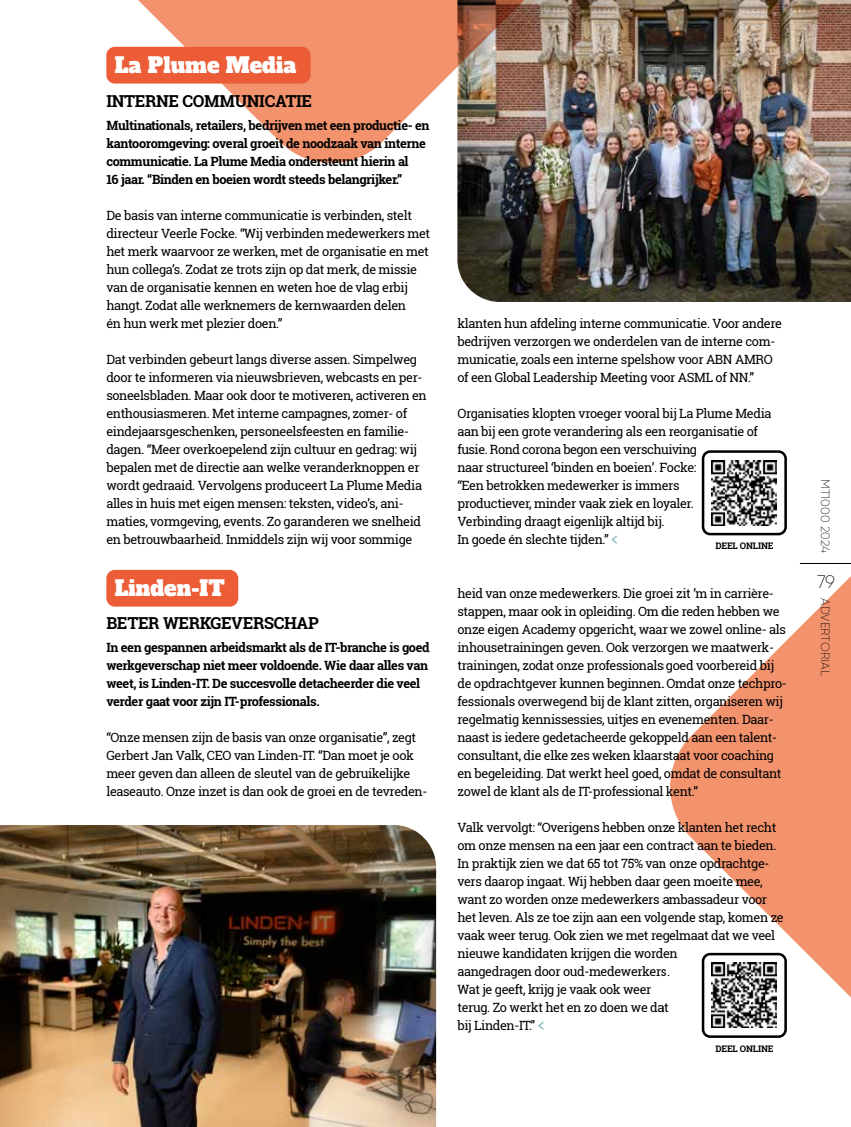
<style>
.page{position:relative;width:851px;height:1127px;background:#fff}
.page>*{position:absolute;margin:0;border:0;box-sizing:border-box;transform-origin:0 0}
.t1{font:21px "Alfa Slab One";color:#fff}
.t2{font:200 18px "Gilroy";color:#000}
.t3{font:700 16.5px "Roboto Slab";letter-spacing:-.02em;color:#000}
.t4{font:12.75px/18px "Roboto Slab";letter-spacing:-.03em;color:#000}
.t5{font:700 12.75px/18px "Roboto Slab";letter-spacing:-.03em;color:#000}
.t6{font:200 12px "Gilroy";letter-spacing:.01em;color:#000}
.t7{font:700 9px "Roboto Slab";letter-spacing:-.015em;color:#000}
.s1{font-family:"Automate OT";font-weight:700;color:#91bdc7}
</style>
<div class="page">
<div style="left:106px;top:570px;width:132px;height:37px;background:#eb5c37;border-radius:9px"></div>
<img style="left:457px;top:0;width:393px;height:302px">
<img style="left:711px;top:460px;width:65px;height:65px">
<div style="left:701px;top:450px;width:85px;height:85px;border:3px solid #000;border-radius:7px"></div>
<img style="left:711px;top:1026px;width:65px;height:2px">
<div style="left:701px;top:953px;width:85px;height:85px;border:3px solid #000;border-radius:7px"></div>
<img style="left:0;top:825px;width:436px;height:302px">
<img style="left:106px;top:0;width:464px;height:170px">
<svg style="left:670px;top:563px;width:180px;height:463px"></svg>
<div style="left:106px;top:47px;width:204px;height:37px;background:#eb5c37;border-radius:9px"></div>
<h1 class="t1" style="left:115px;top:47px;width:183px">La Plume Media</h1>
<p class="t3" style="left:106px;top:89px;width:207px">INTERNE COMMUNICATIE</p>
<p class="t5" style="left:106px;top:116px;width:325px">Multinationals, retailers, bedrijven met een productie- en kantooromgeving: overal groeit de noodzaak van interne communicatie. La Plume Media ondersteunt hierin al<br>16 jaar. “Binden en boeien wordt steeds belangrijker.”</p>
<p class="t4" style="left:106px;top:206px;width:325px">De basis van interne communicatie is verbinden, stelt directeur Veerle Focke. “Wij verbinden medewerkers met het merk waarvoor ze werken, met de organisatie en met hun collega’s. Zodat ze trots zijn op dat merk, de missie van de organisatie kennen en weten hoe de vlag erbij hangt. Zodat alle werknemers de kernwaarden delen<br>én hun werk met plezier doen.”</p>
<p class="t4" style="left:106px;top:350px;width:322px">Dat verbinden gebeurt langs diverse assen. Simpelweg door te informeren via nieuwsbrieven, webcasts en per&shy;soneelsbladen. Maar ook door te motiveren, activeren en enthousiasmeren. Met interne campagnes, zomer- of eindejaarsgeschenken, personeelsfeesten en familie&shy;dagen. “Meer overkoepelend zijn cultuur en gedrag: wij bepalen met de directie aan welke veranderknoppen er wordt gedraaid. Vervolgens produceert La Plume Media alles in huis met eigen mensen: teksten, video’s, ani&shy;maties, vormgeving, events. Zo garanderen we snelheid en betrouwbaarheid. Inmiddels zijn wij voor sommige</p>
<p class="t4" style="left:457px;top:314px;width:326px">klanten hun afdeling interne communicatie. Voor andere bedrijven verzorgen we onderdelen van de interne com&shy;municatie, zoals een interne spelshow voor ABN AMRO of een Global Leadership Meeting voor ASML of NN.”</p>
<p class="t4" style="left:457px;top:404px;width:315px">Organisaties klopten vroeger vooral bij La Plume Media aan bij een grote verandering als een reorganisatie of</p>
<p class="t4" style="left:457px;top:440px;width:241px">fusie. Rond corona begon een verschuiving naar structureel ‘binden en boeien’. Focke: “Een betrokken medewerker is immers productiever, minder vaak ziek en loyaler.<br>Verbinding draagt eigenlijk altijd bij.<br>In goede én slechte tijden.” <span class="s1">&lt;</span></p>
<p class="t7" style="left:715px;top:540px;width:60px">DEEL ONLINE</p>
<p class="t6" style="left:832px;top:479px;width:75px;rotate:90deg">MT1000 2024</p>
<h1 class="t1" style="left:115px;top:570px;width:111px">Linden-IT</h1>
<h2 class="t2" style="left:816px;top:571px;width:19px">79</h2>
<p class="t4" style="left:457px;top:584px;width:331px">heid van onze medewerkers. Die groei zit ’m in carrière&shy;stappen, maar ook in opleiding. Om die reden hebben we onze eigen Academy opgericht, waar we zowel online- als inhousetrainingen geven. Ook verzorgen we maatwerk&shy;trainingen, zodat onze professionals goed voorbereid bij de opdrachtgever kunnen beginnen. Omdat onze techpro&shy;fessionals overwegend bij de klant zitten, organiseren wij regelmatig kennissessies, uitjes en evenementen. Daar&shy;naast is iedere gedetacheerde gekoppeld aan een talent&shy;consultant, die elke zes weken klaarstaat voor coaching en begeleiding. Dat werkt heel goed, omdat de consultant zowel de klant als de IT-professional kent.”</p>
<p class="t4" style="left:457px;top:818px;width:328px">Valk vervolgt: “Overigens hebben onze klanten het recht om onze mensen na een jaar een contract aan te bieden.<br>In praktijk zien we dat 65 tot 75% van onze opdrachtge&shy;vers daarop ingaat. Wij hebben daar geen moeite mee, want zo worden onze medewerkers ambassadeur voor het leven. Als ze toe zijn aan een volgende stap, komen ze vaak weer terug. Ook zien we met regelmaat dat we veel</p>
<p class="t6" style="left:832px;top:598px;width:79px;rotate:90deg">ADVERTORIAL</p>
<p class="t3" style="left:106px;top:612px;width:214px">BETER WERKGEVERSCHAP</p>
<p class="t5" style="left:106px;top:638px;width:325px">In een gespannen arbeidsmarkt als de IT-branche is goed werkgeverschap niet meer voldoende. Wie daar alles van weet, is Linden-IT. De succesvolle detacheerder die veel verder gaat voor zijn IT-professionals.</p>
<p class="t4" style="left:106px;top:728px;width:322px">“Onze mensen zijn de basis van onze organisatie”, zegt Gerbert Jan Valk, CEO van Linden-IT. “Dan moet je ook meer geven dan alleen de sleutel van de gebruikelijke leaseauto. Onze inzet is dan ook de groei en de tevreden-</p>
<p class="t4" style="left:457px;top:944px;width:222px">nieuwe kandidaten krijgen die worden aangedragen door oud-medewerkers.<br>Wat je geeft, krijg je vaak ook weer terug. Zo werkt het en zo doen we dat bij Linden-IT.” <span class="s1">&lt;</span></p>
<p class="t7" style="left:715px;top:1042px;width:60px">DEEL ONLINE</p>
</div>
